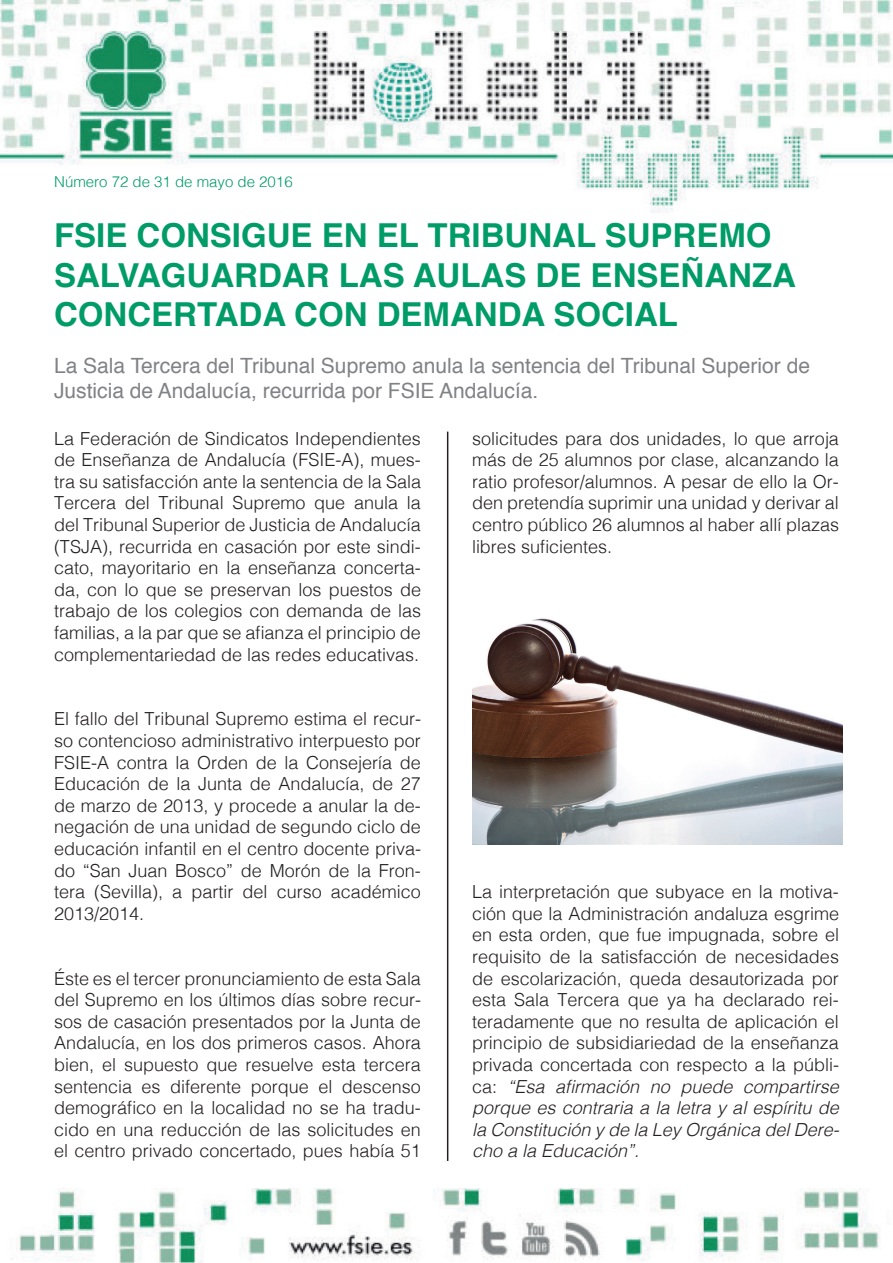
<style>
.page{position:relative;width:893px;height:1263px;background:#fff}
.page>*{position:absolute;margin:0;border:0;box-sizing:border-box;transform-origin:0 0}
.t1{font:700 33px/39.6px "Helvetica";color:#009c68}
.t2{font:21px/25.2px "Helvetica";color:#808285}
.t3{font:300 18px/21.6px "Helvetica";color:#231f20;text-align:justify}
.t4{font:300 15px "Helvetica";color:#009c68}
.s1{font-style:italic}
</style>
<div class="page">
<img style="left:0;top:0;width:893px;height:213px">
<img style="left:12px;top:1188px;width:868px;height:75px">
<hr style="left:447px;top:432px;width:1px;height:729px;background:#231f20">
<img style="left:472px;top:618px;width:370px;height:227px">
<p class="t4" style="left:54px;top:169px;width:240px">Número 72 de 31 de mayo de 2016</p>
<h1 class="t1" style="left:54px;top:216px;width:743px">FSIE CONSIGUE EN EL TRIBUNAL SUPREMO<br>SALVAGUARDAR LAS AULAS DE ENSEÑANZA<br>CONCERTADA CON DEMANDA SOCIAL</h1>
<p class="t2" style="left:54px;top:354px;width:758px">La Sala Tercera del Tribunal Supremo anula la sentencia del Tribunal Superior de<br>Justicia de Andalucía, recurrida por FSIE Andalucía.</p>
<p class="t3" style="left:54px;top:426px;width:369px">La Federación de Sindicatos Independientes de Enseñanza de Andalucía (FSIE-A), mues&shy;tra su satisfacción ante la sentencia de la Sala Tercera del Tribunal Supremo que anula la del Tribunal Superior de Justicia de Andalucía (TSJA), recurrida en casación por este sindi&shy;cato, mayoritario en la enseñanza concerta&shy;da, con lo que se preservan los puestos de trabajo de los colegios con demanda de las familias, a la par que se afianza el principio de complementariedad de las redes educativas.</p>
<p class="t3" style="left:472px;top:426px;width:368px">solicitudes para dos unidades, lo que arroja más de 25 alumnos por clase, alcanzando la ratio profesor/alumnos. A pesar de ello la Or&shy;den pretendía suprimir una unidad y derivar al centro público 26 alumnos al haber allí plazas libres suficientes.</p>
<p class="t3" style="left:54px;top:707px;width:368px">El fallo del Tribunal Supremo estima el recur&shy;so contencioso administrativo interpuesto por FSIE-A contra la Orden de la Consejería de Educación de la Junta de Andalucía, de 27 de marzo de 2013, y procede a anular la de&shy;negación de una unidad de segundo ciclo de educación infantil en el centro docente priva&shy;do “San Juan Bosco” de Morón de la Fron&shy;tera (Sevilla), a partir del curso académico 2013/2014.</p>
<p class="t3" style="left:54px;top:966px;width:368px">Éste es el tercer pronunciamiento de esta Sala del Supremo en los últimos días sobre recur&shy;sos de casación presentados por la Junta de Andalucía, en los dos primeros casos. Ahora bien, el supuesto que resuelve esta tercera sentencia es diferente porque el descenso demográfico en la localidad no se ha tradu&shy;cido en una reducción de las solicitudes en el centro privado concertado, pues había 51</p>
<p class="t3" style="left:472px;top:880px;width:369px">La interpretación que subyace en la motiva&shy;ción que la Administración andaluza esgrime en esta orden, que fue impugnada, sobre el requisito de la satisfacción de necesidades de escolarización, queda desautorizada por esta Sala Tercera que ya ha declarado rei&shy;teradamente que no resulta de aplicación el principio de subsidiariedad de la enseñanza privada concertada con respecto a la públi&shy;ca: <span class="s1">“Esa afirmación no puede compartirse porque es contraria a la letra y al espíritu de la Constitución y de la Ley Orgánica del Dere&shy;cho a la Educación”.</span></p>
</div>
